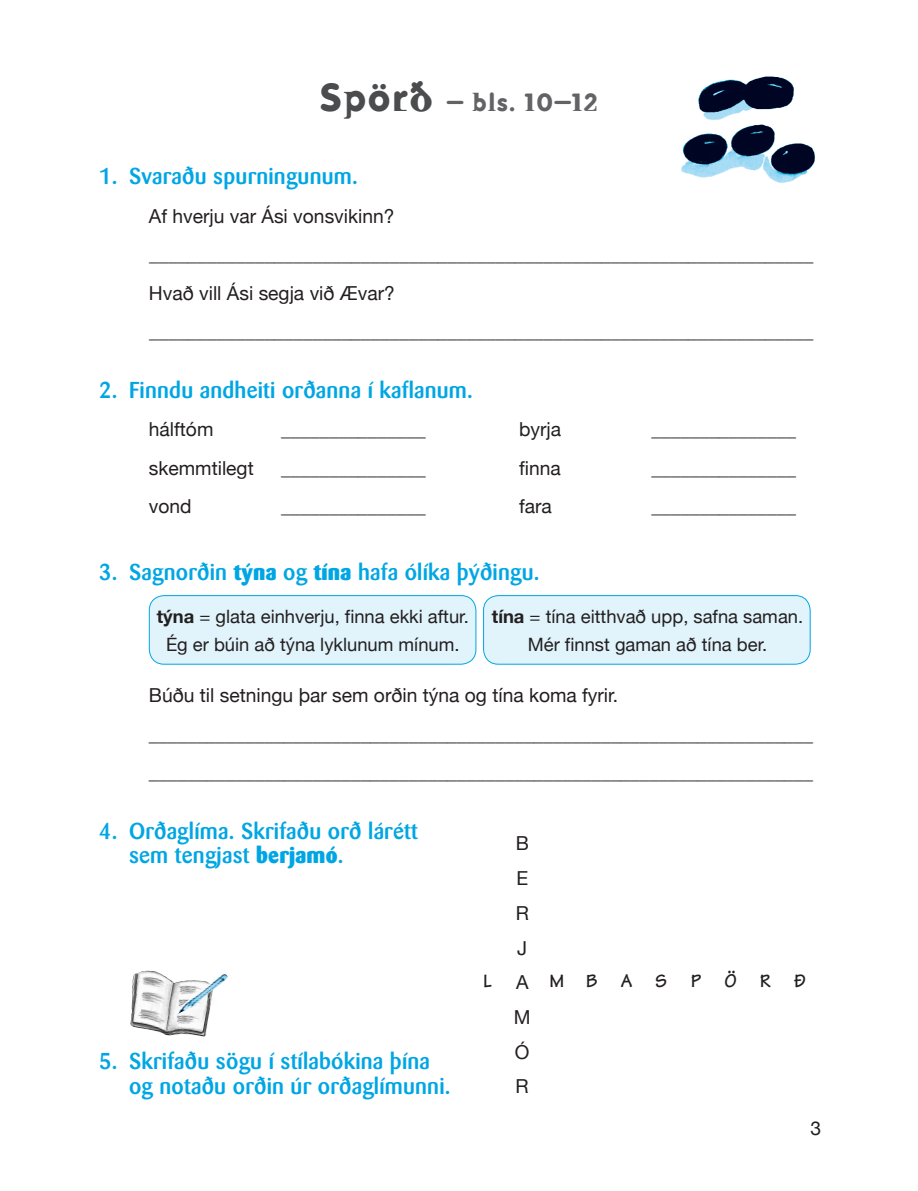
<style>
.page{position:relative;width:918px;height:1191px;background:#fff}
.page>*{position:absolute;margin:0;border:0;box-sizing:border-box;transform-origin:0 0}
.t1{font:700 24.5px "Dead History";letter-spacing:.04em;color:#636366}
.t2{font:500 22.75px/24.5px "Barmeno";letter-spacing:.01em;color:#00a6e4}
.t3{font:19.25px/38.5px "Helvetica Neue";color:#231f20}
.t4{font:700 19.25px "Tekton";letter-spacing:1.195em;color:#231f20}
.t5{font:19.25px "Helvetica Neue";color:#231f20}
.t6{font:18.38px/28px "Helvetica Neue";color:#231f20;text-align:center}
.s1{font-size:38.5px;color:#4b4c4d}
.s2{font-weight:800}
.s3{font-weight:700}
.s4{font-family:"Helvetica Neue";font-weight:400}
</style>
<div class="page">
<div style="left:149px;top:595px;width:327px;height:69px;background:#e1f3fb;border-radius:15px"></div>
<div style="left:149px;top:595px;width:327px;height:69px;border:1px solid #00a6e4;border-radius:15px"></div>
<div style="left:483px;top:595px;width:327px;height:69px;background:#e1f3fb;border-radius:15px"></div>
<div style="left:483px;top:595px;width:327px;height:69px;border:1px solid #00a6e4;border-radius:15px"></div>
<img style="left:132px;top:970px;width:16px;height:34px">
<img style="left:176px;top:974px;width:52px;height:41px">
<img style="left:681px;top:76px;width:134px;height:107px">
<p class="t1" style="left:320px;top:85px;width:280px"><span class="s1">Spörð</span> – bls. 10–12</p>
<p class="t2" style="left:99px;top:164px;width:260px">1. Svaraðu spurningunum.</p>
<p class="t3" style="left:149px;top:196px;width:666px">Af hverju var Ási vonsvikinn? _____________________________________________________________________ Hvað vill Ási segja við Ævar? _____________________________________________________________________</p>
<p class="t2" style="left:99px;top:378px;width:375px">2. Finndu andheiti orðanna í kaflanum.</p>
<p class="t3" style="left:149px;top:409px;width:66px">hálftóm</p>
<p class="t3" style="left:281px;top:409px;width:146px">_______________</p>
<p class="t3" style="left:149px;top:448px;width:106px">skemmtilegt</p>
<p class="t3" style="left:281px;top:448px;width:146px">_______________</p>
<p class="t3" style="left:149px;top:486px;width:44px">vond</p>
<p class="t3" style="left:281px;top:486px;width:146px">_______________</p>
<p class="t3" style="left:519px;top:409px;width:44px">byrja</p>
<p class="t3" style="left:651px;top:409px;width:146px">_______________</p>
<p class="t3" style="left:519px;top:448px;width:43px">finna</p>
<p class="t3" style="left:651px;top:448px;width:146px">_______________</p>
<p class="t3" style="left:519px;top:486px;width:34px">fara</p>
<p class="t3" style="left:651px;top:486px;width:146px">_______________</p>
<p class="t2" style="left:99px;top:559px;width:442px">3. Sagnorðin <span class="s2">týna</span> og <span class="s2">tína</span> hafa ólíka þýðingu.</p>
<p class="t6" style="left:157px;top:602px;width:313px"><span class="s3">týna</span> = glata einhverju, finna ekki aftur.<br>Ég er búin að týna lyklunum mínum.</p>
<p class="t6" style="left:492px;top:602px;width:313px"><span class="s3">tína</span> = tína eitthvað upp, safna saman.<br>Mér finnst gaman að tína ber.</p>
<p class="t3" style="left:149px;top:676px;width:666px">Búðu til setningu þar sem orðin týna og tína koma fyrir. _____________________________________________________________________ _____________________________________________________________________</p>
<p class="t2" style="left:129px;top:818px;width:290px;text-indent:-30px">4. Orðaglíma. Skrifaðu orð lárétt sem tengjast <span class="s2">berjamó</span>.</p>
<p class="t3" style="left:516px;top:826px;width:15px;line-height:34.6px;text-align:justify">B E R J</p>
<p class="t4" style="left:483px;top:969px;width:324px">L<span class="s4">A</span>MBASPÖRÐ</p>
<p class="t3" style="left:514px;top:999px;width:18px;line-height:34.6px;text-align:justify">M Ó R</p>
<p class="t2" style="left:129px;top:1049px;width:323px;text-indent:-30px">5. Skrifaðu sögu í stílabókina þína og notaðu orðin úr orðaglímunni.</p>
<p class="t5" style="left:810px;top:1116px;width:12px">3</p>
</div>
